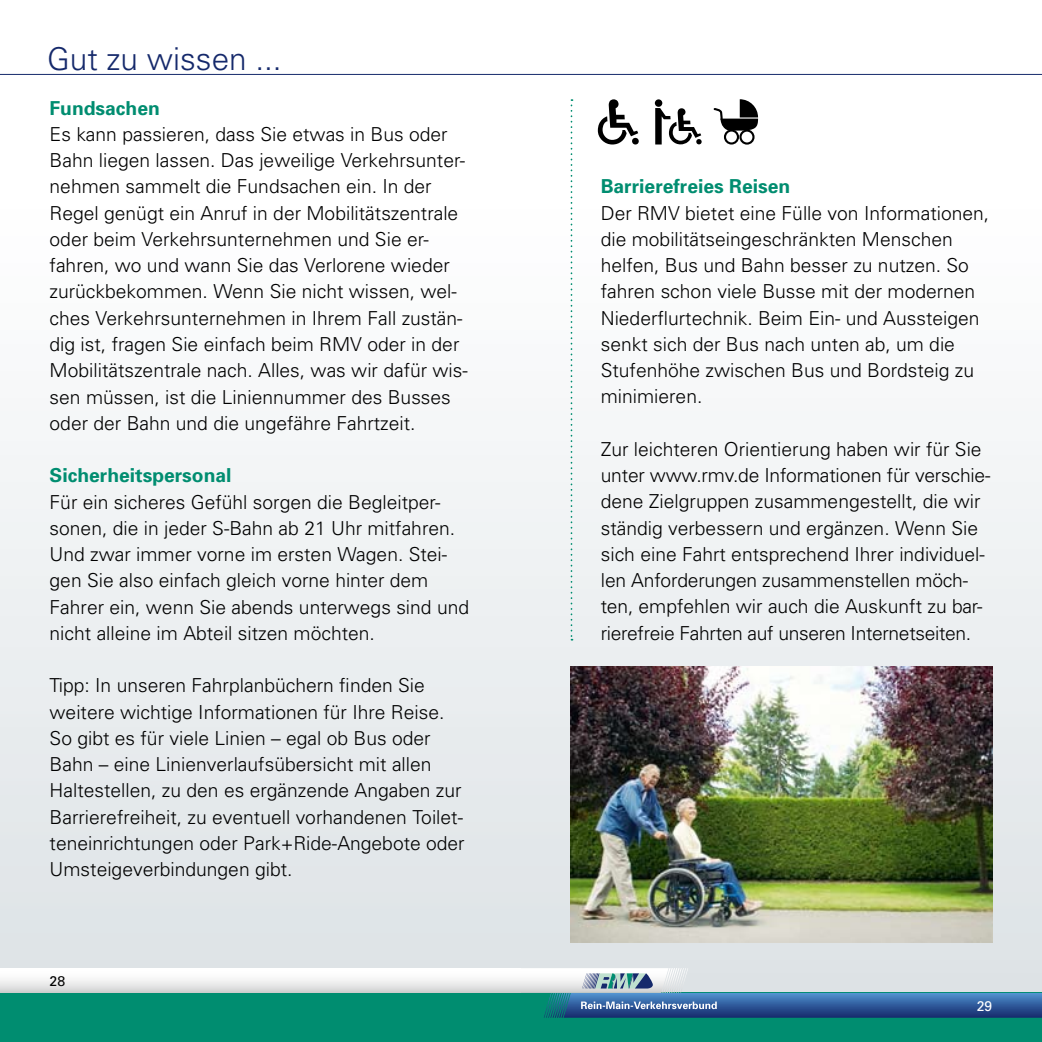
<style>
.page{position:relative;width:1042px;height:1042px;background:#fff}
.page>*{position:absolute;margin:0;border:0;box-sizing:border-box;transform-origin:0 0}
.t1{font:300 31.5px "Univers";color:#15296b}
.t2{font:300 19.25px/26.2px "Univers";color:#000}
.t3{font:700 19.25px "Univers";color:#008d70}
.t4{font:14px "Univers";color:#000}
.t5{font:14px "Univers";color:#fff}
</style>
<div class="page">
<div style="left:0;top:198px;width:521px;height:844px;background:linear-gradient(to bottom,#fff,#dae0e4)"></div>
<div style="left:0;top:993px;width:521px;height:49px;background:#008d70"></div>
<svg style="left:0;top:968px;width:521px;height:25px"></svg>
<div style="left:521px;top:198px;width:521px;height:844px;background:linear-gradient(to bottom,#fff,#dae0e4)"></div>
<div style="left:521px;top:993px;width:521px;height:49px;background:#008d70"></div>
<svg style="left:521px;top:968px;width:521px;height:49px;background:#85a2bf"></svg>
<svg style="left:598px;top:99px;width:41px;height:45px"></svg>
<svg style="left:655px;top:108px;width:46px;height:36px"></svg>
<div style="left:655px;top:99px;width:7px;height:8px;background:#000;border-radius:50%"></div>
<div style="left:724px;top:129px;width:15px;height:16px;border:2px solid #000;border-radius:50%"></div>
<svg style="left:713px;top:99px;width:45px;height:32px"></svg>
<div style="left:739px;top:129px;width:15px;height:16px;border:2px solid #000;border-radius:50%"></div>
<svg style="left:570px;top:99px;width:2px;height:541px"></svg>
<img style="left:570px;top:666px;width:422px;height:277px">
<hr style="left:0;top:74px;width:1042px;height:1px;background:#15296b">
<h1 class="t1" style="left:47px;top:39px;width:236px">Gut zu wissen ...</h1>
<p class="t3" style="left:50px;top:96px;width:112px">Fundsachen</p>
<p class="t2" style="left:50px;top:121px;width:420px">Es kann passieren, dass Sie etwas in Bus oder Bahn liegen lassen. Das jeweilige Verkehrsunter&shy;nehmen sammelt die Fundsachen ein. In der Regel genügt ein Anruf in der Mobilitätszentrale oder beim Verkehrsunternehmen und Sie er&shy;fahren, wo und wann Sie das Verlorene wieder zurückbekommen. Wenn Sie nicht wissen, wel&shy;ches Verkehrsunternehmen in Ihrem Fall zustän&shy;dig ist, fragen Sie einfach beim RMV oder in der Mobilitätszentrale nach. Alles, was wir dafür wis&shy;sen müssen, ist die Liniennummer des Busses oder der Bahn und die ungefähre Fahrtzeit.</p>
<p class="t3" style="left:50px;top:464px;width:183px">Sicherheitspersonal</p>
<p class="t2" style="left:50px;top:488px;width:421px">Für ein sicheres Gefühl sorgen die Begleitper&shy;sonen, die in jeder S-Bahn ab 21 Uhr mitfahren.<br>Und zwar immer vorne im ersten Wagen. Stei&shy;gen Sie also einfach gleich vorne hinter dem Fahrer ein, wenn Sie abends unterwegs sind und nicht alleine im Abteil sitzen möchten.</p>
<p class="t2" style="left:50px;top:672px;width:416px">Tipp: In unseren Fahrplanbüchern finden Sie weitere wichtige Informationen für Ihre Reise.<br>So gibt es für viele Linien – egal ob Bus oder Bahn – eine Linienverlaufsübersicht mit allen Haltestellen, zu den es ergänzende Angaben zur Barrierefreiheit, zu eventuell vorhandenen Toilet&shy;teneinrichtungen oder Park+Ride-Angebote oder Umsteigeverbindungen gibt.</p>
<p class="t4" style="left:50px;top:972px;width:17px">28</p>
<p class="t3" style="left:601px;top:175px;width:191px">Barrierefreies Reisen</p>
<p class="t2" style="left:601px;top:200px;width:390px">Der RMV bietet eine Fülle von Informationen, die mobilitätseingeschränkten Menschen helfen, Bus und Bahn besser zu nutzen. So fahren schon viele Busse mit der modernen Niederflurtechnik. Beim Ein- und Aussteigen senkt sich der Bus nach unten ab, um die Stufenhöhe zwischen Bus und Bordsteig zu minimieren.</p>
<p class="t2" style="left:601px;top:436px;width:391px">Zur leichteren Orientierung haben wir für Sie unter www.rmv.de Informationen für verschie&shy;dene Zielgruppen zusammengestellt, die wir ständig verbessern und ergänzen. Wenn Sie sich eine Fahrt entsprechend Ihrer individuel&shy;len Anforderungen zusammenstellen möch&shy;ten, empfehlen wir auch die Auskunft zu bar&shy;rierefreie Fahrten auf unseren Internetseiten.</p>
<p class="t5" style="left:977px;top:998px;width:17px">29</p>
</div>
